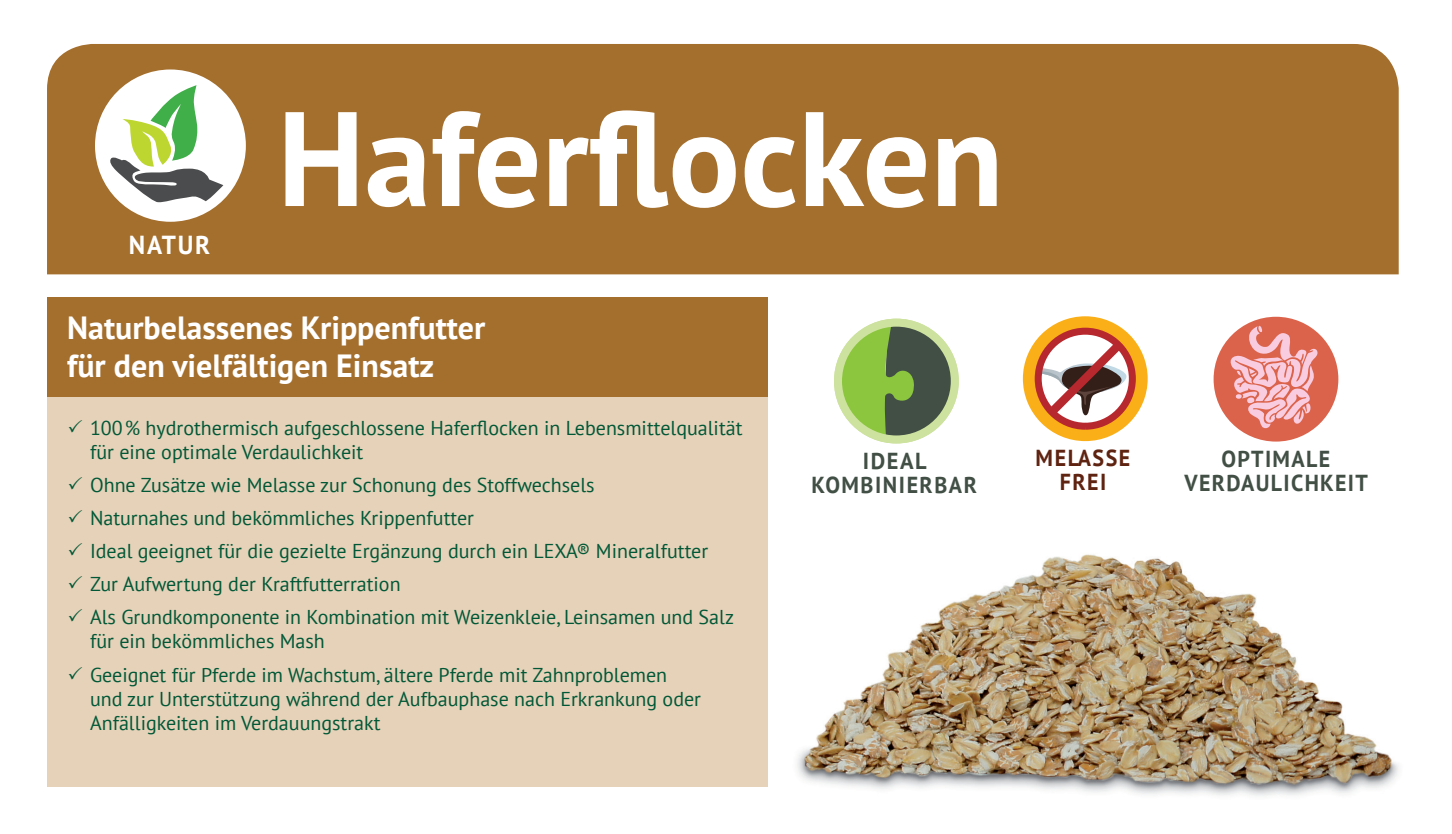
<style>
.page{position:relative;width:1452px;height:834px;background:#fff}
.page>*{position:absolute;margin:0;border:0;box-sizing:border-box;transform-origin:0 0}
.t1{font:700 134px "PT Sans";color:#fff}
.t2{font:700 32px/38px "PT Sans";color:#fff}
.t3{font:700 26px "PT Sans";letter-spacing:.07em;color:#fff;scale:.96 1}
.t4{font:700 23px/24.2px "PT Sans";letter-spacing:.06em;color:#414f45;text-align:center;scale:.95 1}
.t5{font:700 23px/24.2px "PT Sans";letter-spacing:.06em;color:#414f45;text-align:center}
.t6{font:700 23px/24.2px "PT Sans";letter-spacing:.07em;color:#5f2311;text-align:center;scale:.95 1}
.t7{font:20px/24px "PT Sans";color:#005836}
</style>
<div class="page">
<div style="left:47px;top:44px;width:1351px;height:230px;background:#a46e2c"></div>
<img style="left:797px;top:554px;width:602px;height:242px">
<div style="left:47px;top:297px;width:720px;height:489px;background:#e6d1b9"></div>
<div style="left:47px;top:297px;width:720px;height:99px;background:#a46e2c"></div>
<div style="left:95px;top:69px;width:151px;height:153px;background:#fff;border-radius:50%"></div>
<svg style="left:109px;top:85px;width:114px;height:117px"></svg>
<svg style="left:834px;top:323px;width:122px;height:119px"></svg>
<div style="left:834px;top:318px;width:124px;height:125px;border:8px solid #cde29f;border-radius:50%"></div>
<div style="left:1213px;top:317px;width:125px;height:124px;background:#db634b;border-radius:50%"></div>
<svg style="left:1229px;top:325px;width:88px;height:103px"></svg>
<div style="left:1022px;top:316px;width:125px;height:125px;background:#faaf18;border-radius:50%"></div>
<svg style="left:1037px;top:333px;width:93px;height:92px"></svg>
<svg style="left:1035px;top:338px;width:91px;height:81px;background:#caa399"></svg>
<div style="left:1034px;top:327px;width:101px;height:102px;border:7px solid #b7282e;border-radius:50%"></div>
<h3 class="t3" style="left:129px;top:228px;width:86px">NATUR</h3>
<h1 class="t1" style="left:277px;top:70px;width:727px">Haferflocken</h1>
<h2 class="t2" style="left:67px;top:308px;width:419px">Naturbelassenes Krippenfutter für den vielfältigen Einsatz</h2>
<p class="t7" style="left:90px;top:415px;width:654px;text-indent:-23px">✓ 100% hydrothermisch aufgeschlossene Haferflocken in Lebensmittelqualität für eine optimale Verdaulichkeit</p>
<p class="t7" style="left:67px;top:472px;width:529px">✓ Ohne Zusätze wie Melasse zur Schonung des Stoffwechsels</p>
<p class="t7" style="left:67px;top:505px;width:408px">✓ Naturnahes und bekömmliches Krippenfutter</p>
<p class="t7" style="left:67px;top:538px;width:642px">✓ Ideal geeignet für die gezielte Ergänzung durch ein LEXA® Mineralfutter</p>
<p class="t7" style="left:67px;top:571px;width:335px">✓ Zur Aufwertung der Kraftfutterration</p>
<p class="t7" style="left:90px;top:604px;width:645px;text-indent:-23px">✓ Als Grundkomponente in Kombination mit Weizenkleie, Leinsamen und Salz für ein bekömmliches Mash</p>
<p class="t7" style="left:90px;top:662px;width:612px;text-indent:-23px">✓ Geeignet für Pferde im Wachstum, ältere Pferde mit Zahnproblemen und zur Unterstützung während der Aufbauphase nach Erkrankung oder<br>Anfälligkeiten im Verdauungstrakt</p>
<p class="t6" style="left:1035px;top:445px;width:101px">MELASSE<br>FREI</p>
<p class="t5" style="left:811px;top:448px;width:167px">IDEAL<br>KOMBINIERBAR</p>
<p class="t4" style="left:1184px;top:446px;width:194px">OPTIMALE<br>VERDAULICHKEIT</p>
</div>
